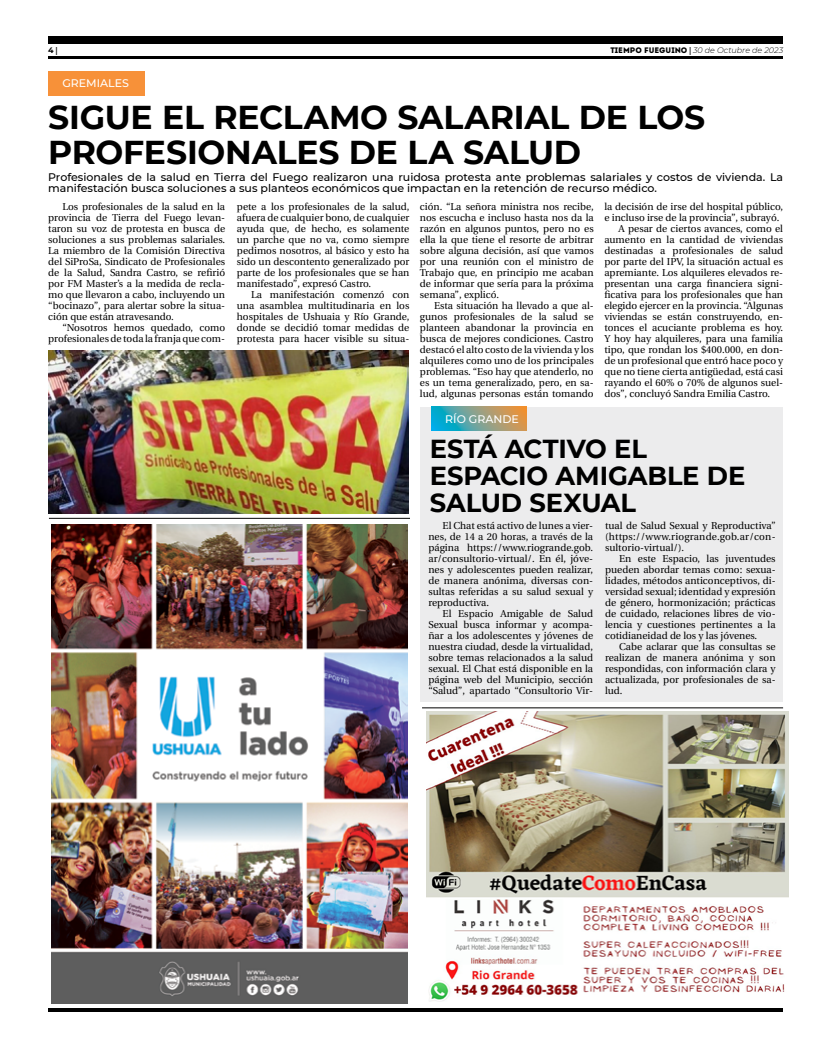
<style>
.page{position:relative;width:820px;height:1049px;background:#fff}
.page>*{position:absolute;margin:0;border:0;box-sizing:border-box;transform-origin:0 0}
.t1{font:700 33px/35px "Montserrat";letter-spacing:-.01em;color:#000}
.t2{font:700 26px/27px "Montserrat";letter-spacing:-.005em;color:#000}
.t3{font:500 11px/11.5px "Montserrat";color:#000}
.t4{font:500 11px "Montserrat";color:#fff}
.t5{font:10px/11px "Utopia";color:#000;text-align:justify}
.t6{font:italic 300 8px "Montserrat";color:#000}
.t7{font:700 8px "Montserrat";color:#000}
.s1{font-family:"Utopia"}
.s2{font-family:"Intro";font-weight:400;font-style:normal}
.s3{font-family:"Utopia";font-weight:700;font-style:normal}
</style>
<div class="page">
<hr style="left:48px;top:56px;width:734px;height:3px;background:#000">
<div style="left:48px;top:37px;width:734px;height:7px;background:#000"></div>
<hr style="left:48px;top:1008px;width:734px;height:4px;background:#000">
<div style="left:48px;top:71px;width:97px;height:25px;background:#f79139"></div>
<div style="left:420px;top:407px;width:362px;height:295px;background:#ececed"></div>
<svg style="left:431px;top:407px;width:95px;height:24px;background:#77a190"></svg>
<hr style="left:49px;top:518px;width:361px;height:1px;background:#000">
<img style="left:48px;top:350px;width:360px;height:163px">
<hr style="left:422px;top:707px;width:360px;height:1px;background:#000">
<img style="left:427px;top:711px;width:361px;height:290px">
<img style="left:51px;top:524px;width:356px;height:479px">
<p class="t7" style="left:48px;top:44px;width:11px">4 <span class="s1">|</span></p>
<p class="t6" style="left:610px;top:45px;width:174px"><span class="s2">TIEMPO FUEGUINO</span> <span class="s3">|</span> 30 de Octubre de 2023</p>
<p class="t4" style="left:62px;top:76px;width:68px">GREMIALES</p>
<h1 class="t1" style="left:48px;top:98px;width:658px">SIGUE EL RECLAMO SALARIAL DE LOS<br>PROFESIONALES DE LA SALUD</h1>
<p class="t3" style="left:48px;top:171px;width:736px">Profesionales de la salud en Tierra del Fuego realizaron una ruidosa protesta ante problemas salariales y costos de vivienda. La manifestación busca soluciones a sus planteos económicos que impactan en la retención de recurso médico.</p>
<p class="t5" style="left:237px;top:202px;width:174px">pete a los profesionales de la salud, afuera de cualquier bono, de cualquier ayuda que, de hecho, es solamente un parche que no va, como siempre pedimos nosotros, al básico y esto ha sido un descontento generalizado por parte de los profesionales que se han manifestado”, expresó Castro.</p>
<p class="t5" style="left:237px;top:290px;width:174px;text-indent:14px">La manifestación comenzó con una asamblea multitudinaria en los hospitales de Ushuaia y Río Grande, donde se decidió tomar medidas de protesta para hacer visible su situa-</p>
<p class="t5" style="left:420px;top:202px;width:175px">ción. “La señora ministra nos recibe, nos escucha e incluso hasta nos da la razón en algunos puntos, pero no es ella la que tiene el resorte de arbitrar sobre alguna decisión, así que vamos por una reunión con el ministro de Trabajo que, en principio me acaban de informar que sería para la próxima semana”, explicó.</p>
<p class="t5" style="left:420px;top:301px;width:175px;text-indent:14px">Esta situación ha llevado a que al&shy;gunos profesionales de la salud se planteen abandonar la provincia en busca de mejores condiciones. Castro destacó el alto costo de la vivienda y los alquileres como uno de los principales problemas. “Eso hay que atenderlo, no es un tema generalizado, pero, en sa&shy;lud, algunas personas están tomando</p>
<p class="t5" style="left:604px;top:202px;width:180px">la decisión de irse del hospital público,</p>
<p class="t5" style="left:604px;top:213px;width:176px">e incluso irse de la provincia”, subrayó.</p>
<p class="t5" style="left:618px;top:224px;width:166px">A pesar de ciertos avances, como el</p>
<p class="t5" style="left:604px;top:235px;width:180px">aumento en la cantidad de viviendas</p>
<p class="t5" style="left:604px;top:246px;width:180px">destinadas a profesionales de salud</p>
<p class="t5" style="left:604px;top:257px;width:180px">por parte del IPV, la situación actual es</p>
<p class="t5" style="left:604px;top:268px;width:180px">apremiante. Los alquileres elevados re-</p>
<p class="t5" style="left:604px;top:279px;width:180px">presentan una carga financiera signi-</p>
<p class="t5" style="left:604px;top:290px;width:180px">ficativa para los profesionales que han</p>
<p class="t5" style="left:604px;top:301px;width:180px">elegido ejercer en la provincia. “Algunas</p>
<p class="t5" style="left:604px;top:312px;width:180px">viviendas se están construyendo, en-</p>
<p class="t5" style="left:604px;top:323px;width:180px">tonces el acuciante problema es hoy.</p>
<p class="t5" style="left:604px;top:334px;width:180px">Y hoy hay alquileres, para una familia</p>
<p class="t5" style="left:604px;top:345px;width:180px">tipo, que rondan los $400.000, en don-</p>
<p class="t5" style="left:604px;top:356px;width:180px">de un profesional que entró hace poco y</p>
<p class="t5" style="left:604px;top:367px;width:180px">que no tiene cierta antigüedad, está casi</p>
<p class="t5" style="left:604px;top:378px;width:180px">rayando el 60% o 70% de algunos suel-</p>
<p class="t5" style="left:604px;top:389px;width:167px">dos”, concluyó Sandra Emilia Castro.</p>
<p class="t5" style="left:48px;top:202px;width:178px;text-indent:14px">Los profesionales de la salud en la provincia de Tierra del Fuego levan&shy;taron su voz de protesta en busca de soluciones a sus problemas salariales.<br>La miembro de la Comisión Directiva del SiProSa, Sindicato de Profesionales de la Salud, Sandra Castro, se refirió por FM Master’s a la medida de recla&shy;mo que llevaron a cabo, incluyendo un “bocinazo”, para alertar sobre la situa&shy;ción que están atravesando.</p>
<p class="t5" style="left:48px;top:323px;width:178px;text-align:right">“Nosotros hemos quedado, como profesionales de toda la franja que com-</p>
<p class="t4" style="left:445px;top:412px;width:75px">RÍO GRANDE</p>
<h2 class="t2" style="left:429px;top:433px;width:317px">ESTÁ ACTIVO EL<br>ESPACIO AMIGABLE DE<br>SALUD SEXUAL</h2>
<p class="t5" style="left:428px;top:521px;width:166px;text-indent:14px">El Chat está activo de lunes a vier&shy;nes, de 14 a 20 horas, a través de la página https://www.riogrande.gob. ar/consultorio-virtual/. En él, jóve&shy;nes y adolescentes pueden realizar, de manera anónima, diversas con&shy;sultas referidas a su salud sexual y reproductiva.</p>
<p class="t5" style="left:428px;top:609px;width:166px;text-indent:14px">El Espacio Amigable de Salud Sexual busca informar y acompa&shy;ñar a los adolescentes y jóvenes de nuestra ciudad, desde la virtualidad, sobre temas relacionados a la salud sexual. El Chat está disponible en la página web del Municipio, sección “Salud”, apartado “Consultorio Vir-</p>
<p class="t5" style="left:604px;top:521px;width:172px">tual de Salud Sexual y Reproductiva” (https://www.riogrande.gob.ar/con&shy;sultorio-virtual/).</p>
<p class="t5" style="left:604px;top:554px;width:172px;text-indent:14px">En este Espacio, las juventudes pueden abordar temas como: sexua&shy;lidades, métodos anticonceptivos, di&shy;versidad sexual; identidad y expresión de género, hormonización; prácticas de cuidado, relaciones libres de vio&shy;lencia y cuestiones pertinentes a la cotidianeidad de los y las jóvenes.</p>
<p class="t5" style="left:604px;top:642px;width:172px;text-indent:14px">Cabe aclarar que las consultas se realizan de manera anónima y son respondidas, con información clara y actualizada, por profesionales de sa&shy;lud.</p>
</div>
